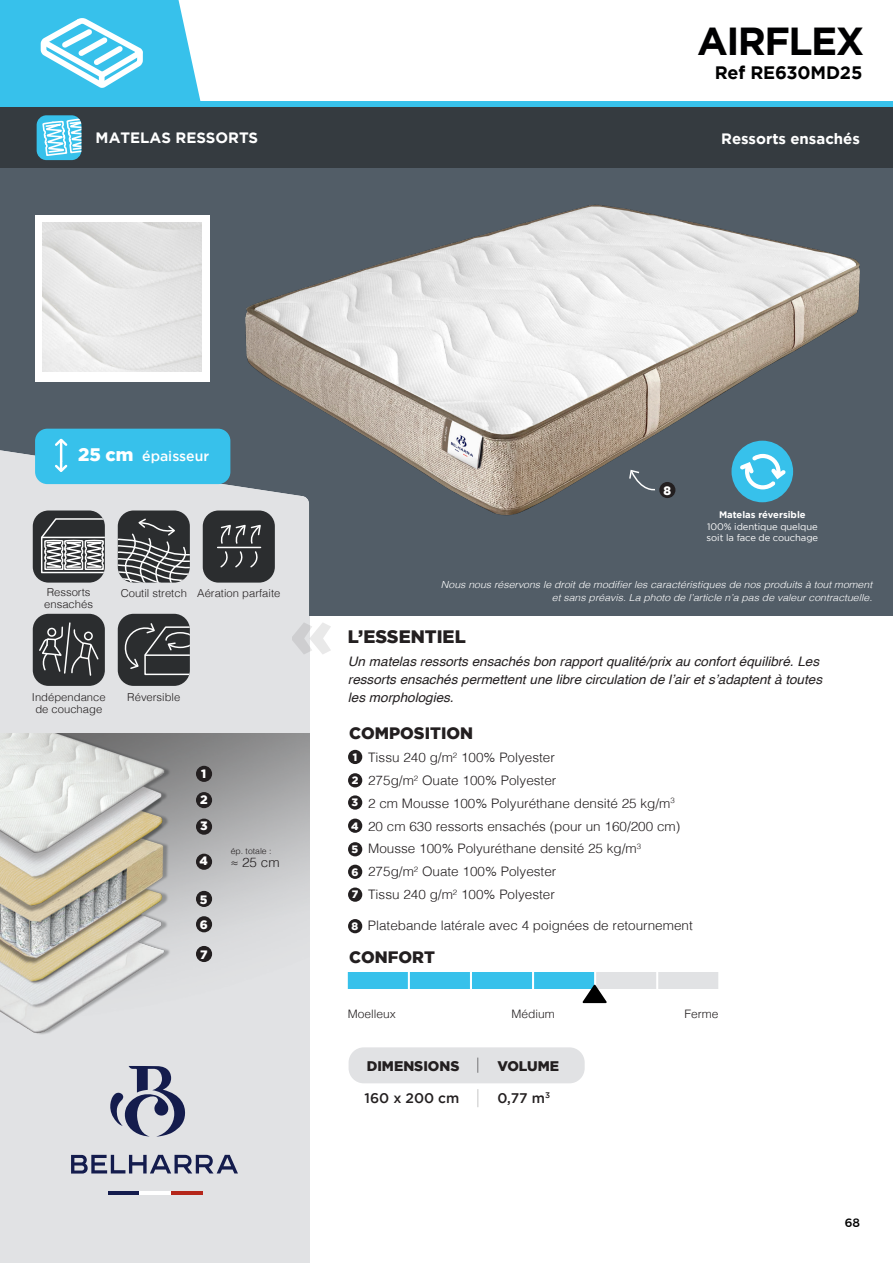
<style>
.page{position:relative;width:893px;height:1263px;background:#fff}
.page>*{position:absolute;margin:0;border:0;box-sizing:border-box;transform-origin:0 0}
.t1{font:900 68.4px "Gotham";color:#231f20}
.t2{font:700 39px "Gotham";letter-spacing:-.04em;color:#000001}
.t3{font:700 18px "Gotham";letter-spacing:-.01em;color:#000001}
.t4{font:900 18px "Gotham";color:#231f20}
.t5{font:900 16.5px "Gotham";color:#231f20}
.t6{font:700 15px "Gotham";color:#fff}
.t7{font:500 14.1px "Gotham";color:#fff}
.t8{font:900 13.95px "Gotham";color:#231f20}
.t9{font:500 13.95px "Gotham";color:#231f20}
.t10{font:300 13.05px "Helvetica";color:#231f20}
.t11{font:italic 13.05px/18px "Helvetica";color:#231f20}
.t12{font:900 12.15px/26px "Gotham";color:#fff;text-align:justify}
.t13{font:500 12px "Montserrat";color:#000001}
.t14{font:300 11.7px "Helvetica";color:#231f20}
.t15{font:300 10.95px/12px "Helvetica";color:#231f20}
.t16{font:900 10.65px/22.6px "Gotham";color:#fff;text-align:justify}
.t17{font:italic 300 9.75px/13.2px "Helvetica";color:#fff;text-align:right;scale:1.08 1}
.t18{font:9.45px/11.4px "Gotham";letter-spacing:-.01em;color:#fff}
.t19{font:700 9.45px "Gotham";color:#fff}
.t20{font:300 8.4px "Helvetica";color:#231f20}
.s1{font-weight:900;font-size:18.15px}
.s2{font-family:"Minion Pro";font-weight:400}
</style>
<div class="page">
<div style="left:0;top:615px;width:309px;height:648px;background:#e1e2e4"></div>
<div style="left:0;top:104px;width:893px;height:511px;background:#525d67"></div>
<hr style="left:108px;top:1191px;width:32px;height:4px;background:#141c4d">
<hr style="left:140px;top:1191px;width:31px;height:4px;background:#fff">
<hr style="left:171px;top:1191px;width:32px;height:4px;background:#b5261a">
<svg style="left:71px;top:1155px;width:167px;height:18px"></svg>
<svg style="left:110px;top:1075px;width:75px;height:62px"></svg>
<div style="left:0;top:450px;width:309px;height:236px;background:#e1e2e4"></div>
<div style="left:33px;top:510px;width:72px;height:73px;background:#2b2d2f;border-radius:16px"></div>
<svg style="left:41px;top:517px;width:64px;height:56px"></svg>
<img style="left:0;top:733px;width:309px;height:342px">
<div style="left:349px;top:1047px;width:236px;height:36px;background:#e1e2e4;border-radius:15px"></div>
<svg style="left:477px;top:1057px;width:1px;height:16px"></svg>
<svg style="left:477px;top:1089px;width:1px;height:18px"></svg>
<div style="left:35px;top:215px;width:175px;height:167px;background:#fff"></div>
<img style="left:227px;top:204px;width:633px;height:324px">
<svg style="left:629px;top:469px;width:27px;height:23px"></svg>
<div style="left:659px;top:482px;width:16px;height:16px;background:#231f20;border-radius:50%"></div>
<img style="left:43px;top:222px;width:159px;height:150px">
<div style="left:118px;top:614px;width:72px;height:72px;background:#2b2d2f;border-radius:16px"></div>
<svg style="left:124px;top:622px;width:66px;height:53px"></svg>
<div style="left:118px;top:510px;width:72px;height:73px;background:#2b2d2f;border-radius:16px"></div>
<svg style="left:118px;top:517px;width:72px;height:66px"></svg>
<div style="left:33px;top:614px;width:72px;height:72px;background:#2b2d2f;border-radius:16px"></div>
<svg style="left:38px;top:614px;width:62px;height:72px"></svg>
<div style="left:203px;top:510px;width:72px;height:73px;background:#2b2d2f;border-radius:16px"></div>
<hr style="left:218px;top:547px;width:43px;height:1px;background:#fff">
<svg style="left:220px;top:524px;width:42px;height:44px"></svg>
<div style="left:0;top:107px;width:893px;height:61px;background:#353b40"></div>
<div style="left:347px;top:973px;width:248px;height:16px;background:#37c1eb"></div>
<div style="left:595px;top:973px;width:124px;height:16px;background:#e1e2e4"></div>
<hr style="left:346px;top:967px;width:2px;height:27px;background:#fff">
<hr style="left:408px;top:967px;width:2px;height:27px;background:#fff">
<hr style="left:470px;top:967px;width:2px;height:27px;background:#fff">
<hr style="left:532px;top:967px;width:2px;height:27px;background:#fff">
<hr style="left:594px;top:967px;width:2px;height:27px;background:#fff">
<hr style="left:656px;top:967px;width:2px;height:27px;background:#fff">
<hr style="left:718px;top:967px;width:2px;height:27px;background:#fff">
<svg style="left:582px;top:984px;width:25px;height:19px"></svg>
<div style="left:35px;top:429px;width:195px;height:55px;background:#37c1eb;border-radius:12px"></div>
<hr style="left:60px;top:440px;width:2px;height:21px;background:#fff">
<svg style="left:55px;top:438px;width:13px;height:10px"></svg>
<svg style="left:55px;top:461px;width:13px;height:11px"></svg>
<div style="left:348px;top:795px;width:14px;height:15px;background:#231f20;border-radius:50%"></div>
<div style="left:348px;top:773px;width:14px;height:14px;background:#231f20;border-radius:50%"></div>
<div style="left:348px;top:818px;width:14px;height:15px;background:#231f20;border-radius:50%"></div>
<div style="left:348px;top:842px;width:14px;height:14px;background:#231f20;border-radius:50%"></div>
<div style="left:348px;top:865px;width:14px;height:14px;background:#231f20;border-radius:50%"></div>
<div style="left:348px;top:887px;width:14px;height:15px;background:#231f20;border-radius:50%"></div>
<div style="left:348px;top:919px;width:14px;height:14px;background:#231f20;border-radius:50%"></div>
<div style="left:348px;top:750px;width:14px;height:14px;background:#231f20;border-radius:50%"></div>
<div style="left:196px;top:766px;width:16px;height:16px;background:#231f20;border-radius:50%"></div>
<div style="left:196px;top:792px;width:16px;height:16px;background:#231f20;border-radius:50%"></div>
<div style="left:196px;top:818px;width:16px;height:17px;background:#231f20;border-radius:50%"></div>
<div style="left:196px;top:854px;width:16px;height:16px;background:#231f20;border-radius:50%"></div>
<div style="left:196px;top:891px;width:16px;height:16px;background:#231f20;border-radius:50%"></div>
<div style="left:196px;top:916px;width:16px;height:16px;background:#231f20;border-radius:50%"></div>
<div style="left:196px;top:946px;width:16px;height:16px;background:#231f20;border-radius:50%"></div>
<div style="left:37px;top:115px;width:44px;height:45px;background:#37c1eb;border-radius:10px"></div>
<svg style="left:42px;top:115px;width:39px;height:45px"></svg>
<div style="left:0;top:101px;width:893px;height:6px;background:#37c1eb"></div>
<svg style="left:0;top:0;width:201px;height:101px"></svg>
<div style="left:732px;top:441px;width:61px;height:61px;background:#37c1eb;border-radius:50%"></div>
<svg style="left:740px;top:454px;width:46px;height:35px"></svg>
<h2 class="t2" style="left:697px;top:15px;width:169px">AIRFLEX</h2>
<h3 class="t3" style="left:715px;top:61px;width:149px">Ref RE630MD25</h3>
<p class="t6" style="left:96px;top:128px;width:164px">MATELAS RESSORTS</p>
<p class="t6" style="left:721px;top:129px;width:140px">Ressorts ensachés</p>
<p class="t7" style="left:78px;top:446px;width:133px"><span class="s1">25 cm</span> épaisseur</p>
<p class="t15" style="left:44px;top:586px;width:50px">Ressorts ensachés</p>
<p class="t15" style="left:32px;top:690px;width:75px;text-align:center">Indépendance de couchage</p>
<p class="t15" style="left:121px;top:587px;width:68px">Coutil stretch</p>
<p class="t15" style="left:197px;top:587px;width:85px">Aération parfaite</p>
<h1 class="t1" style="left:290px;top:585px;width:45px">«</h1>
<p class="t15" style="left:127px;top:690px;width:55px">Réversible</p>
<p class="t12" style="left:200px;top:761px;width:9px">1<br>2<br>3</p>
<p class="t12" style="left:200px;top:848px;width:10px">4</p>
<p class="t12" style="left:200px;top:886px;width:10px;line-height:25.3px">5<br>6</p>
<p class="t12" style="left:200px;top:941px;width:9px">7</p>
<p class="t20" style="left:231px;top:844px;width:42px">ép. totale :</p>
<p class="t10" style="left:231px;top:851px;width:50px">≈ 25 cm</p>
<p class="t12" style="left:663px;top:477px;width:9px">8</p>
<p class="t19" style="left:719px;top:509px;width:88px">Matelas réversible</p>
<p class="t18" style="left:707px;top:520px;width:113px">100% identique quelque soit la face de couchage</p>
<p class="t17" style="left:441px;top:577px;width:401px">Nous nous réservons le droit de modifier les caractéristiques de nos produits à tout moment et sans préavis. La photo de l’article n’a pas de valeur contractuelle.</p>
<h3 class="t4" style="left:348px;top:624px;width:119px">L’ESSENTIEL</h3>
<p class="t11" style="left:348px;top:653px;width:476px">Un matelas ressorts ensachés bon rapport qualité/prix au confort équilibré. Les ressorts ensachés permettent une libre circulation de l’air et s’adaptent à toutes les morphologies.</p>
<p class="t5" style="left:349px;top:722px;width:125px">COMPOSITION</p>
<p class="t10" style="left:349px;top:746px;width:207px"><span class="s2">-</span> Tissu 240 g/m<sup>2</sup> 100% Polyester</p>
<p class="t10" style="left:349px;top:769px;width:209px"><span class="s2">-</span> 275g/m<sup>2</sup> Ouate 100% Polyester</p>
<p class="t10" style="left:349px;top:792px;width:327px"><span class="s2">-</span> 2 cm Mousse 100% Polyuréthane densité 25 kg/m<sup>3</sup></p>
<p class="t10" style="left:349px;top:815px;width:333px"><span class="s2">-</span> 20 cm 630 ressorts ensachés (pour un 160/200 cm)</p>
<p class="t10" style="left:349px;top:838px;width:294px"><span class="s2">-</span> Mousse 100% Polyuréthane densité 25 kg/m<sup>3</sup></p>
<p class="t10" style="left:349px;top:860px;width:209px"><span class="s2">-</span> 275g/m<sup>2</sup> Ouate 100% Polyester</p>
<p class="t10" style="left:349px;top:883px;width:207px"><span class="s2">-</span> Tissu 240 g/m<sup>2</sup> 100% Polyester</p>
<p class="t10" style="left:368px;top:914px;width:326px">Platebande latérale avec 4 poignées de retournement</p>
<p class="t5" style="left:349px;top:945px;width:87px">CONFORT</p>
<p class="t16" style="left:353px;top:745px;width:6px">1</p>
<p class="t16" style="left:351px;top:769px;width:9px">2<br>3<br>4</p>
<p class="t16" style="left:351px;top:838px;width:9px">5<br>6<br>7</p>
<p class="t16" style="left:352px;top:915px;width:8px">8</p>
<p class="t14" style="left:348px;top:1004px;width:50px">Moelleux</p>
<p class="t14" style="left:511px;top:1004px;width:45px">Médium</p>
<p class="t14" style="left:684px;top:1004px;width:36px">Ferme</p>
<p class="t8" style="left:367px;top:1056px;width:94px">DIMENSIONS</p>
<p class="t8" style="left:497px;top:1056px;width:63px">VOLUME</p>
<p class="t9" style="left:365px;top:1089px;width:96px">160 x 200 cm</p>
<p class="t9" style="left:497px;top:1089px;width:54px">0,77 m<sup>3</sup></p>
<p class="t13" style="left:845px;top:1213px;width:17px">68</p>
</div>
